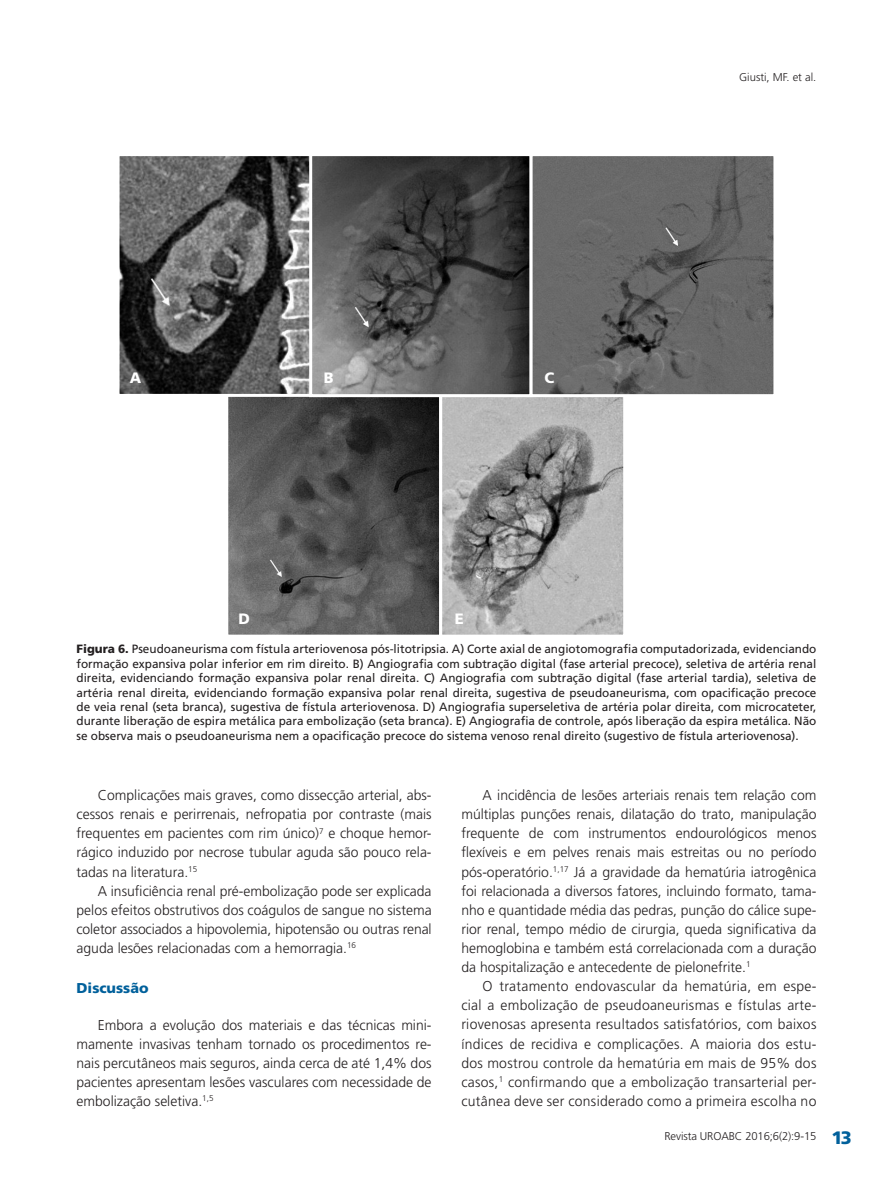
<style>
.page{position:relative;width:893px;height:1191px;background:#fff}
.page>*{position:absolute;margin:0;border:0;box-sizing:border-box;transform-origin:0 0}
._6_1_Figura_Letra{font:900 15px "Frutiger LT Std";color:#fff}
._2_Texto{font:300 14.25px/19px "Frutiger LT Std";color:#231f20;text-align:justify}
._3_1_Intertitulo_1{font:900 14.25px "Frutiger LT Std";color:#01609b}
._6_Figura_legenda{font:12px/14.4px "Frutiger LT Std";color:#231f20;text-align:justify}
.t1{font:300 11.25px "Frutiger LT Std";letter-spacing:-.01em;color:#231f20}
.s1{font-weight:900}
.s2{font-weight:900;font-size:18px;color:#01609b}
</style>
<div class="page">
<img style="left:229px;top:397px;width:393px;height:236px">
<div style="left:225px;top:391px;width:217px;height:246px;border:3px solid #fff"></div>
<div style="left:439px;top:391px;width:187px;height:246px;border:3px solid #fff"></div>
<img style="left:121px;top:157px;width:651px;height:236px">
<div style="left:117px;top:153px;width:197px;height:244px;border:3px solid #fff"></div>
<div style="left:309px;top:153px;width:224px;height:244px;border:3px solid #fff"></div>
<div style="left:530px;top:153px;width:246px;height:244px;border:3px solid #fff"></div>
<p class="_6_1_Figura_Letra" style="left:130px;top:369px;width:13px">A</p>
<p class="_6_1_Figura_Letra" style="left:324px;top:369px;width:11px">B</p>
<p class="_6_1_Figura_Letra" style="left:545px;top:369px;width:11px">C</p>
<p class="_6_1_Figura_Letra" style="left:239px;top:610px;width:13px">D</p>
<p class="_6_1_Figura_Letra" style="left:455px;top:610px;width:10px">E</p>
<p class="t1" style="left:739px;top:70px;width:79px">Giusti, MF. et al.</p>
<p class="_6_Figura_legenda" style="left:77px;top:642px;width:741px"><span class="s1">Figura 6.</span> Pseudoaneurisma com fístula arteriovenosa pós-litotripsia. A) Corte axial de angiotomografia computadorizada, evidenciando formação expansiva polar inferior em rim direito. B) Angiografia com subtração digital (fase arterial precoce), seletiva de artéria renal direita, evidenciando formação expansiva polar renal direita. C) Angiografia com subtração digital (fase arterial tardia), seletiva de artéria renal direita, evidenciando formação expansiva polar renal direita, sugestiva de pseudoaneurisma, com opacificação precoce de veia renal (seta branca), sugestiva de fístula arteriovenosa. D) Angiografia superseletiva de artéria polar direita, com microcateter, durante liberação de espira metálica para embolização (seta branca). E) Angiografia de controle, após liberação da espira metálica. Não se observa mais o pseudoaneurisma nem a opacificação precoce do sistema venoso renal direito (sugestivo de fístula arteriovenosa).</p>
<p class="_2_Texto" style="left:77px;top:786px;width:357px;text-indent:21px">Complicações mais graves, como dissecção arterial, abs&shy;cessos renais e perirrenais, nefropatia por contraste (mais frequentes em pacientes com rim único)<sup>7</sup> e choque hemor&shy;rágico induzido por necrose tubular aguda são pouco rela&shy;tadas na literatura.<sup>15</sup></p>
<p class="_2_Texto" style="left:77px;top:881px;width:357px;text-indent:21px">A insuficiência renal pré-embolização pode ser explicada pelos efeitos obstrutivos dos coágulos de sangue no sistema coletor associados a hipovolemia, hipotensão ou outras renal aguda lesões relacionadas com a hemorragia.<sup>16</sup></p>
<p class="_3_1_Intertitulo_1" style="left:77px;top:979px;width:74px">Discussão</p>
<p class="_2_Texto" style="left:77px;top:1015px;width:357px;text-indent:21px">Embora a evolução dos materiais e das técnicas mini&shy;mamente invasivas tenham tornado os procedimentos re&shy;nais percutâneos mais seguros, ainda cerca de até 1,4% dos pacientes apresentam lesões vasculares com necessidade de embolização seletiva.<sup>1,5</sup></p>
<p class="_2_Texto" style="left:461px;top:786px;width:357px;text-indent:21px">A incidência de lesões arteriais renais tem relação com múltiplas punções renais, dilatação do trato, manipulação frequente de com instrumentos endourológicos menos flexíveis e em pelves renais mais estreitas ou no período pós-operatório.<sup>1,17</sup> Já a gravidade da hematúria iatrogênica foi relacionada a diversos fatores, incluindo formato, tama&shy;nho e quantidade média das pedras, punção do cálice supe&shy;rior renal, tempo médio de cirurgia, queda significativa da hemoglobina e também está correlacionada com a duração da hospitalização e antecedente de pielonefrite.<sup>1</sup></p>
<p class="_2_Texto" style="left:461px;top:977px;width:357px;text-indent:21px">O tratamento endovascular da hematúria, em espe&shy;cial a embolização de pseudoaneurismas e fístulas arte&shy;riovenosas apresenta resultados satisfatórios, com baixos índices de recidiva e complicações. A maioria dos estu&shy;dos mostrou controle da hematúria em mais de 95% dos casos,<sup>1</sup> confirmando que a embolização transarterial per&shy;cutânea deve ser considerado como a primeira escolha no</p>
<p class="t1" style="left:664px;top:1130px;width:189px">Revista UROABC 2016;6(2):9-15 <span class="s2">13</span></p>
</div>
